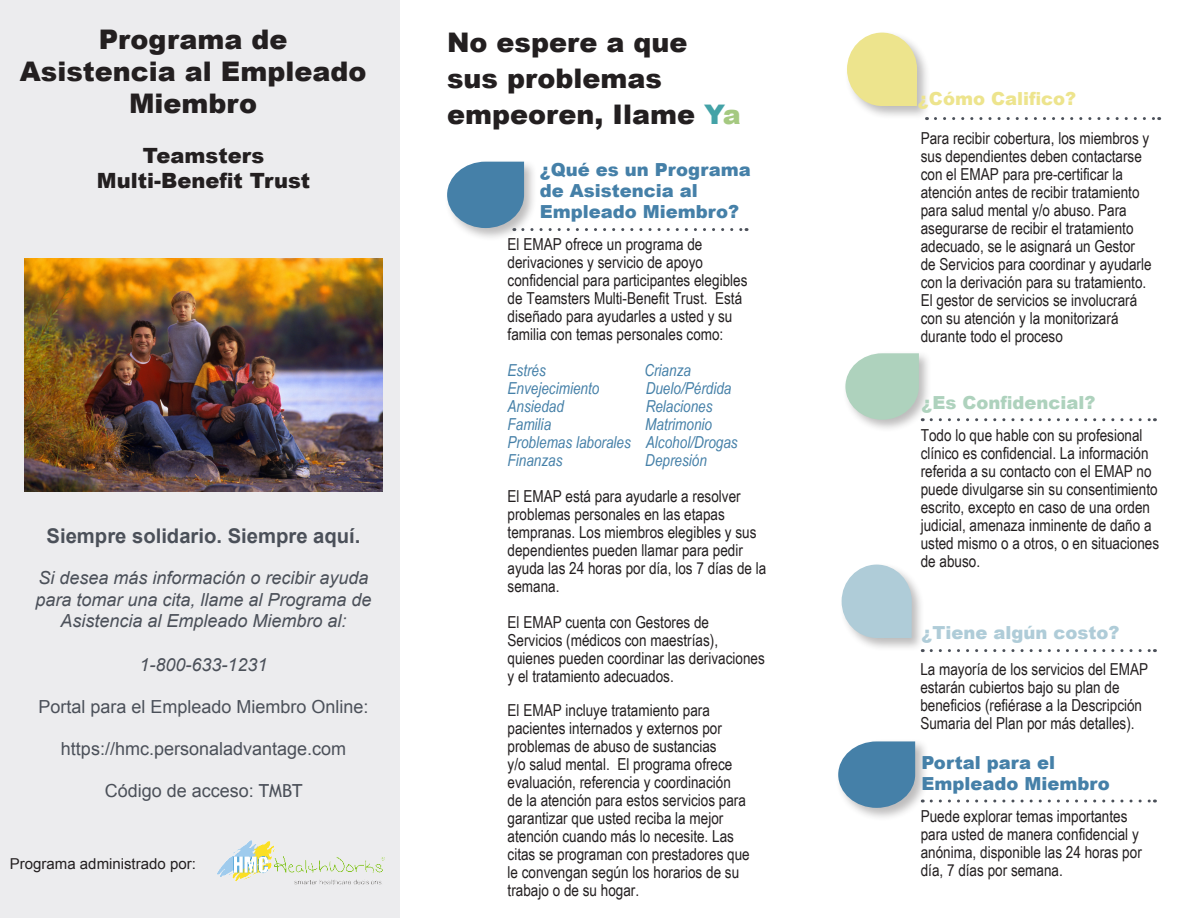
<style>
.page{position:relative;width:1188px;height:918px;background:#fff}
.page>*{position:absolute;margin:0;border:0;box-sizing:border-box;transform-origin:0 0}
.t1{font:900 27px/36px "Arial";color:#231f20}
.t2{font:900 21px "Arial";color:#231f20}
.t3{font:700 20.25px "Arial";color:#4b5059}
.t4{font:italic 18px/21.6px "Arial";color:#4b5059;text-align:center}
.t5{font:18px "Arial";color:#4b5059}
.t6{font:900 18px/21px "Arial";color:#4580a8}
.t7{font:900 18px "Arial";color:#afccd8}
.t8{font:900 18px "Arial";color:#aed2bd}
.t9{font:900 18px "Arial";color:#ede48d}
.t10{font:16.5px/18px "Arial Narrow";color:#231f20}
.t11{font:italic 16.5px/18px "Arial Narrow";color:#4580a8}
.t12{font:15px "Arial";color:#231f20}
.s1{font-family:"Trebuchet MS"}
.s2{color:#43a2a7}
.s3{color:#a5c981}
</style>
<div class="page">
<div style="left:444px;top:159px;width:94px;height:82px;background:#231f20;opacity:.3"></div>
<svg style="left:447px;top:162px;width:300px;height:69px"></svg>
<svg style="left:935px;top:117px;width:225px;height:3px"></svg>
<svg style="left:938px;top:418px;width:217px;height:3px"></svg>
<svg style="left:931px;top:649px;width:224px;height:3px"></svg>
<div style="left:843px;top:350px;width:90px;height:83px;background:#231f20;opacity:.3"></div>
<svg style="left:845px;top:353px;width:78px;height:68px"></svg>
<div style="left:844px;top:30px;width:87px;height:90px;background:#231f20;opacity:.3"></div>
<svg style="left:847px;top:33px;width:70px;height:73px"></svg>
<div style="left:839px;top:562px;width:86px;height:90px;background:#231f20;opacity:.3"></div>
<svg style="left:842px;top:565px;width:70px;height:73px"></svg>
<div style="left:835px;top:739px;width:94px;height:82px;background:#231f20;opacity:.3"></div>
<svg style="left:838px;top:741px;width:77px;height:67px"></svg>
<svg style="left:931px;top:800px;width:224px;height:3px"></svg>
<div style="left:0;top:0;width:400px;height:918px;background:#ececee"></div>
<img style="left:24px;top:258px;width:359px;height:233px">
<img style="left:217px;top:841px;width:167px;height:43px">
<p class="t1" style="left:20px;top:22px;width:348px;line-height:32.4px;text-align:center">Programa de<br>Asistencia al Empleado<br>Miembro</p>
<p class="t2" style="left:143px;top:140px;width:123px">Teamsters</p>
<p class="t2" style="left:97px;top:165px;width:215px">Multi-Benefit Trust</p>
<p class="t3" style="left:47px;top:522px;width:315px">Siempre solidario. Siempre aquí.</p>
<p class="t4" style="left:35px;top:567px;width:338px">Si desea más información o recibir ayuda para tomar una cita, llame al Programa de<br>Asistencia al Empleado Miembro al:</p>
<p class="t4" style="left:140px;top:654px;width:130px">1-800-633-1231</p>
<p class="t5" style="left:38px;top:694px;width:332px">Portal para el Empleado Miembro Online:</p>
<p class="t5" style="left:61px;top:736px;width:287px">https://hmc.personaladvantage.com</p>
<p class="t5" style="left:105px;top:778px;width:199px">Código de acceso: <span class="s1">TMBT</span></p>
<p class="t12" style="left:10px;top:854px;width:187px">Programa administrado por:</p>
<p class="t1" style="left:447px;top:23px;width:295px">No espere a que sus problemas empeoren, Ilame <span class="s2">Y</span><span class="s3">a</span></p>
<p class="t6" style="left:540px;top:159px;width:212px">¿Qué es un Programa de Asistencia al<br>Empleado Miembro?</p>
<p class="t10" style="left:508px;top:235px;width:241px">El EMAP ofrece un programa de derivaciones y servicio de apoyo confidencial para participantes elegibles de Teamsters Multi-Benefit Trust. Está diseñado para ayudarles a usted y su familia con temas personales como:</p>
<p class="t11" style="left:508px;top:361px;width:40px">Estrés</p>
<p class="t11" style="left:644px;top:361px;width:48px">Crianza</p>
<p class="t11" style="left:508px;top:379px;width:93px">Envejecimiento</p>
<p class="t11" style="left:646px;top:379px;width:87px">Duelo/Pérdida</p>
<p class="t11" style="left:508px;top:397px;width:58px">Ansiedad</p>
<p class="t11" style="left:646px;top:397px;width:68px">Relaciones</p>
<p class="t11" style="left:508px;top:415px;width:45px">Familia</p>
<p class="t11" style="left:645px;top:415px;width:68px">Matrimonio</p>
<p class="t11" style="left:508px;top:433px;width:232px">Problemas laborales Alcohol/Drogas<br>Finanzas</p>
<p class="t11" style="left:645px;top:451px;width:63px">Depresión</p>
<p class="t10" style="left:508px;top:487px;width:260px">El EMAP está para ayudarle a resolver problemas personales en las etapas tempranas. Los miembros elegibles y sus dependientes pueden llamar para pedir ayuda las 24 horas por día, los 7 días de la semana.</p>
<p class="t10" style="left:508px;top:613px;width:259px">El EMAP cuenta con Gestores de Servicios (médicos con maestrías), quienes pueden coordinar las derivaciones y el tratamiento adecuados.</p>
<p class="t10" style="left:508px;top:700px;width:244px">El EMAP incluye tratamiento para pacientes internados y externos por problemas de abuso de sustancias<br>y/o salud mental. El programa ofrece evaluación, referencia y coordinación de la atención para estos servicios para garantizar que usted reciba la mejor atención cuando más lo necesite. Las citas se programan con prestadores que le convengan según los horarios de su trabajo o de su hogar.</p>
<p class="t9" style="left:918px;top:86px;width:160px">¿Cómo Califico?</p>
<p class="t10" style="left:921px;top:129px;width:232px">Para recibir cobertura, los miembros y sus dependientes deben contactarse con el EMAP para pre-certificar la atención antes de recibir tratamiento para salud mental y/o abuso. Para asegurarse de recibir el tratamiento adecuado, se le asignará un Gestor de Servicios para coordinar y ayudarle con la derivación para su tratamiento.<br>El gestor de servicios se involucrará con su atención y la monitorizará durante todo el proceso</p>
<p class="t8" style="left:921px;top:389px;width:176px">¿Es Confidencial?</p>
<p class="t10" style="left:921px;top:426px;width:240px">Todo lo que hable con su profesional clínico es confidencial. La información referida a su contacto con el EMAP no puede divulgarse sin su consentimiento escrito, excepto en caso de una orden judicial, amenaza inminente de daño a usted mismo o a otros, o en situaciones de abuso.</p>
<p class="t7" style="left:921px;top:620px;width:200px">¿Tiene algún costo?</p>
<p class="t10" style="left:920px;top:660px;width:229px">La mayoría de los servicios del EMAP estarán cubiertos bajo su plan de beneficios (refiérase a la Descripción Sumaria del Plan por más detalles).</p>
<p class="t6" style="left:921px;top:751px;width:190px">Portal para el<br>Empleado Miembro</p>
<p class="t10" style="left:921px;top:807px;width:223px">Puede explorar temas importantes para usted de manera confidencial y anónima, disponible las 24 horas por día, 7 días por semana.</p>
</div>
